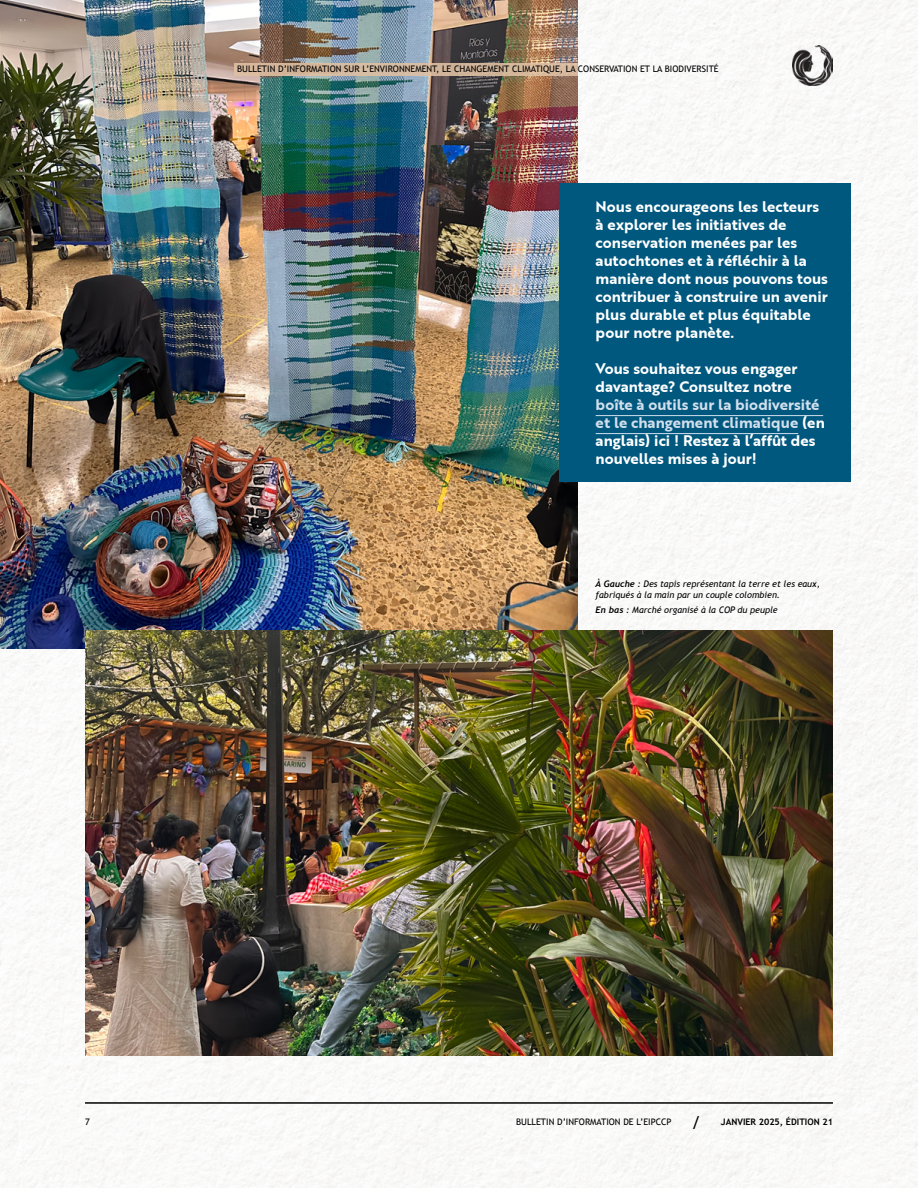
<style>
.page{position:relative;width:918px;height:1188px;background:#fff}
.page>*{position:absolute;margin:0;border:0;box-sizing:border-box;transform-origin:0 0}
.t1{font:15px/18px "Brother 1816 Bold";color:#fff}
.t2{font:15px/18px "Brother 1816 Bold";color:#d3dfec}
.t3{font:9px "Trebuchet MS";color:#000}
.t4{font:italic 9px/10.8px "Trebuchet MS";color:#000}
.s1{color:#fff}
.s2{font-family:"Trebuchet";font-weight:700}
.s3{font-size:18px}
.s4{font-weight:700}
</style>
<div class="page">
<img style="left:0;top:0;width:918px;height:1188px">
<img style="left:0;top:0;width:578px;height:649px">
<img style="left:85px;top:631px;width:748px;height:425px">
<div style="left:234px;top:63px;width:344px;height:12px;background:#d5b89c"></div>
<div style="left:560px;top:183px;width:291px;height:299px;background:#00587f"></div>
<hr style="left:85px;top:1102px;width:748px;height:2px;background:#000">
<img style="left:793px;top:46px;width:40px;height:39px">
<hr style="left:596px;top:415px;width:227px;height:1px;background:#d3dfec">
<hr style="left:596px;top:433px;width:202px;height:1px;background:#d3dfec">
<p class="t3" style="left:237px;top:64px;width:483px">BULLETIN D’INFORMATION SUR L’ENVIRONNEMENT, LE CHANGEMENT CLIMATIQUE, LA CONSERVATION ET LA BIODIVERSITÉ</p>
<p class="t1" style="left:596px;top:198px;width:234px">Nous encourageons les lecteurs à explorer les initiatives de conservation menées par les autochtones et à réfléchir à la manière dont nous pouvons tous contribuer à construire un avenir plus durable et plus équitable pour notre planète.</p>
<p class="t1" style="left:596px;top:360px;width:203px">Vous souhaitez vous engager davantage? Consultez notre</p>
<p class="t2" style="left:596px;top:396px;width:231px">boîte à outils sur la biodiversité et le changement climatique <span class="s1">(en anglais) ici ! Restez à l’affût des nouvelles mises à jour!</span></p>
<p class="t4" style="left:596px;top:579px;width:226px"><span class="s2">À Gauche :</span> Des tapis représentant la terre et les eaux, fabriqués à la main par un couple colombien.</p>
<p class="t4" style="left:596px;top:604px;width:184px"><span class="s2">En bas :</span> Marché organisé à la COP du peuple</p>
<p class="t3" style="left:85px;top:1117px;width:6px">7</p>
<p class="t3" style="left:516px;top:1117px;width:318px">BULLETIN D’INFORMATION DE L’EIPCCP <span class="s3">/</span> <span class="s4">JANVIER 2025, ÉDITION 21</span></p>
</div>
